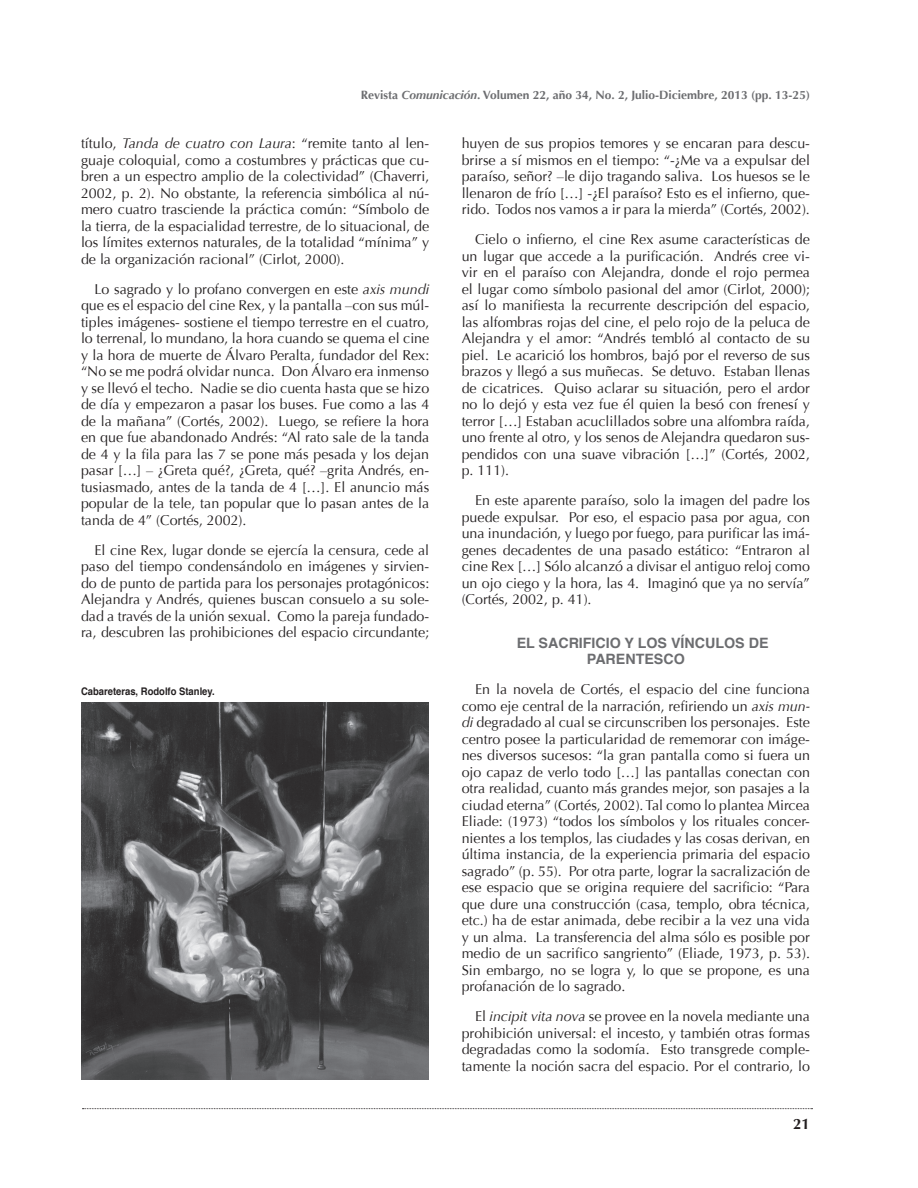
<style>
.page{position:relative;width:918px;height:1188px;background:#fff}
.page>*{position:absolute;margin:0;border:0;box-sizing:border-box;transform-origin:0 0}
.t1{font:700 15px "Optima";color:#231f20}
.t2{font:14.25px/16.5px "Optima";color:#231f20;text-align:justify}
.t3{font:700 14.25px/16.5px "Helvetica";color:#6c6d70}
.t4{font:700 12px "Optima";color:#6c6d70}
.t5{font:700 10.5px "Helvetica";color:#231f20;scale:.9 1}
.s1{font-style:italic}
</style>
<div class="page">
<svg style="left:82px;top:1108px;width:731px;height:1px"></svg>
<img style="left:81px;top:702px;width:347px;height:378px">
<p class="t4" style="left:361px;top:88px;width:451px">Revista <span class="s1">Comunicación</span>. Volumen 22, año 34, No. 2, Julio-Diciembre, 2013 (pp. 13-25)</p>
<p class="t2" style="left:81px;top:135px;width:350px">título, <span class="s1">Tanda de cuatro con Laura</span>: “remite tanto al len&shy;guaje coloquial, como a costumbres y prácticas que cu&shy;bren a un espectro amplio de la colectividad” (Chaverri, 2002, p. 2). No obstante, la referencia simbólica al nú&shy;mero cuatro trasciende la práctica común: “Símbolo de la tierra, de la espacialidad terrestre, de lo situacional, de los límites externos naturales, de la totalidad “mínima” y de la organización racional” (Cirlot, 2000).</p>
<p class="t2" style="left:81px;top:281px;width:350px;text-indent:13px">Lo sagrado y lo profano convergen en este <span class="s1">axis mundi </span>que es el espacio del cine Rex, y la pantalla –con sus múl&shy;tiples imágenes- sostiene el tiempo terrestre en el cuatro, lo terrenal, lo mundano, la hora cuando se quema el cine y la hora de muerte de Álvaro Peralta, fundador del Rex: “No se me podrá olvidar nunca. Don Álvaro era inmenso y se llevó el techo. Nadie se dio cuenta hasta que se hizo de día y empezaron a pasar los buses. Fue como a las 4 de la mañana” (Cortés, 2002). Luego, se refiere la hora en que fue abandonado Andrés: “Al rato sale de la tanda de 4 y la fila para las 7 se pone más pesada y los dejan pasar […] – ¿Greta qué?, ¿Greta, qué? –grita Andrés, en&shy;tusiasmado, antes de la tanda de 4 […]. El anuncio más popular de la tele, tan popular que lo pasan antes de la tanda de 4” (Cortés, 2002).</p>
<p class="t2" style="left:81px;top:542px;width:350px;text-indent:13px">El cine Rex, lugar donde se ejercía la censura, cede al paso del tiempo condensándolo en imágenes y sirvien&shy;do de punto de partida para los personajes protagónicos:<br>Alejandra y Andrés, quienes buscan consuelo a su sole&shy;dad a través de la unión sexual. Como la pareja fundado&shy;ra, descubren las prohibiciones del espacio circundante;</p>
<p class="t5" style="left:81px;top:683px;width:150px">CABARETERAS, RODOLFO STANLEY.</p>
<p class="t2" style="left:462px;top:135px;width:350px">huyen de sus propios temores y se encaran para descu&shy;brirse a sí mismos en el tiempo: “-¿Me va a expulsar del paraíso, señor? –le dijo tragando saliva. Los huesos se le llenaron de frío […] -¿El paraíso? Esto es el infierno, que&shy;rido. Todos nos vamos a ir para la mierda” (Cortés, 2002).</p>
<p class="t2" style="left:462px;top:231px;width:350px;text-indent:13px">Cielo o infierno, el cine Rex asume características de un lugar que accede a la purificación. Andrés cree vi&shy;vir en el paraíso con Alejandra, donde el rojo permea el lugar como símbolo pasional del amor (Cirlot, 2000); así lo manifiesta la recurrente descripción del espacio, las alfombras rojas del cine, el pelo rojo de la peluca de Alejandra y el amor: “Andrés tembló al contacto de su piel. Le acarició los hombros, bajó por el reverso de sus brazos y llegó a sus muñecas. Se detuvo. Estaban llenas de cicatrices. Quiso aclarar su situación, pero el ardor no lo dejó y esta vez fue él quien la besó con frenesí y terror […] Estaban acuclillados sobre una alfombra raída, uno frente al otro, y los senos de Alejandra quedaron sus&shy;pendidos con una suave vibración […]” (Cortés, 2002, p. 111).</p>
<p class="t2" style="left:462px;top:492px;width:350px;text-indent:13px">En este aparente paraíso, solo la imagen del padre los puede expulsar. Por eso, el espacio pasa por agua, con una inundación, y luego por fuego, para purificar las imá&shy;genes decadentes de una pasado estático: “Entraron al cine Rex […] Sólo alcanzó a divisar el antiguo reloj como un ojo ciego y la hora, las 4. Imaginó que ya no servía” (Cortés, 2002, p. 41).</p>
<p class="t3" style="left:587px;top:635px;width:183px;text-indent:-70px">EL SACRIFICIO Y LOS VÍNCULOS DE<br>PARENTESCO</p>
<p class="t2" style="left:462px;top:681px;width:350px;text-indent:13px">En la novela de Cortés, el espacio del cine funciona como eje central de la narración, refiriendo un <span class="s1">axis mun&shy;di</span> degradado al cual se circunscriben los personajes. Este centro posee la particularidad de rememorar con imáge&shy;nes diversos sucesos: “la gran pantalla como si fuera un ojo capaz de verlo todo […] las pantallas conectan con otra realidad, cuanto más grandes mejor, son pasajes a la ciudad eterna” (Cortés, 2002). Tal como lo plantea Mircea Eliade: (1973) “todos los símbolos y los rituales concer&shy;nientes a los templos, las ciudades y las cosas derivan, en última instancia, de la experiencia primaria del espacio sagrado” (p. 55). Por otra parte, lograr la sacralización de ese espacio que se origina requiere del sacrificio: “Para que dure una construcción (casa, templo, obra técnica, etc.) ha de estar animada, debe recibir a la vez una vida y un alma. La transferencia del alma sólo es posible por medio de un sacrifico sangriento” (Eliade, 1973, p. 53).<br>Sin embargo, no se logra y, lo que se propone, es una profanación de lo sagrado.</p>
<p class="t2" style="left:462px;top:1008px;width:350px;text-indent:14px">El <span class="s1">incipit vita nova</span> se provee en la novela mediante una prohibición universal: el incesto, y también otras formas degradadas como la sodomía. Esto transgrede comple&shy;tamente la noción sacra del espacio. Por el contrario, lo</p>
<p class="t1" style="left:793px;top:1115px;width:18px">21</p>
</div>
